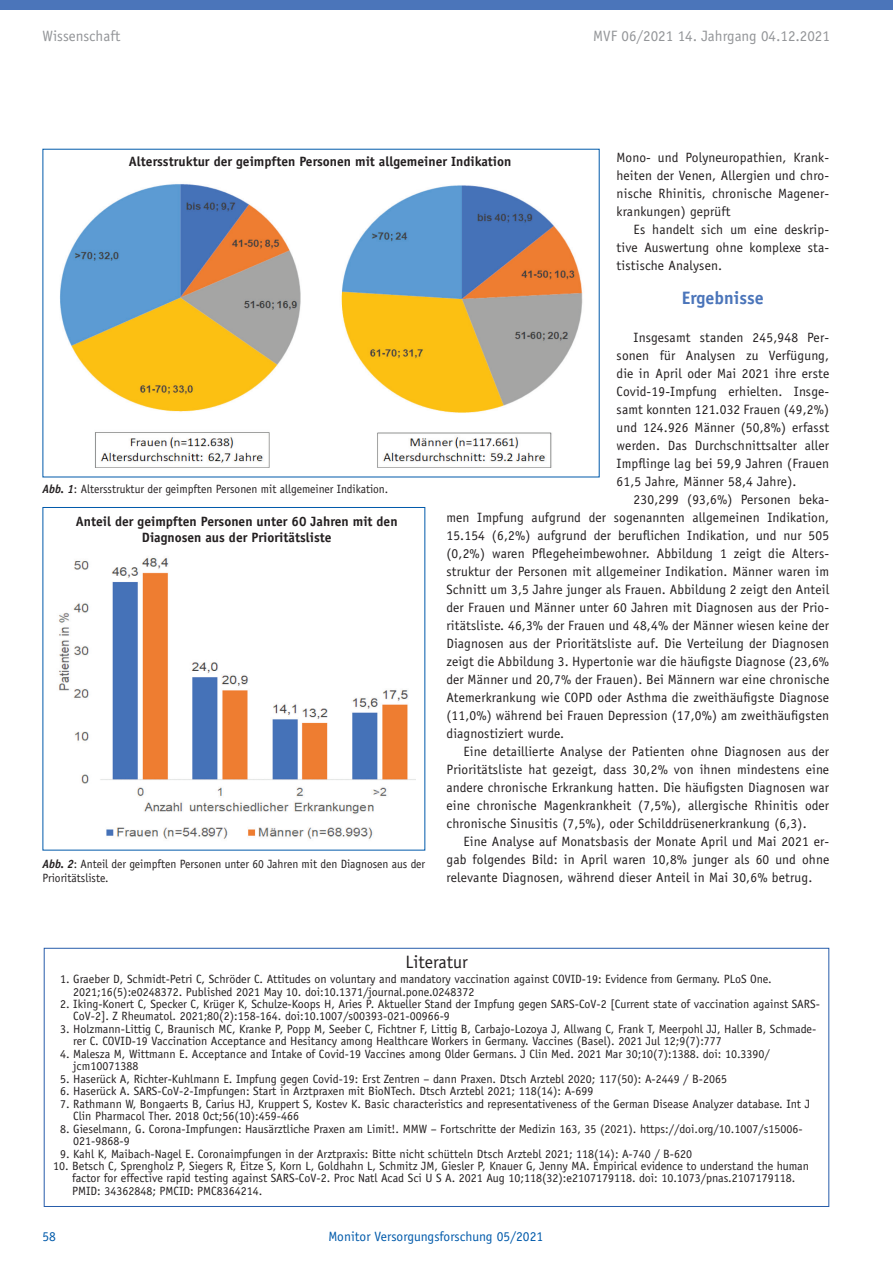
<style>
.page{position:relative;width:893px;height:1263px;background:#fff}
.page>*{position:absolute;margin:0;border:0;box-sizing:border-box;transform-origin:0 0}
.t1{font:700 18px "Officina Sans";color:#4b75ba}
.t2{font:18px "Officina Sans";color:#231f20}
.t3{font:15px "Officina Sans";color:#939598}
.t4{font:13.5px/18px "Officina Sans";letter-spacing:.01em;color:#231f20;text-align:justify}
.t5{font:700 13.5px/16.2px "Officina Sans";color:#231f20;text-align:center}
.t6{font:13.5px "Officina Sans";color:#015aaa}
.t7{font:12px/12.5px "Officina Sans";color:#231f20}
.t8{font:12px/14.4px "Officina Sans";color:#231f20;scale:.96 1}
.s1{font-weight:700;font-style:italic}
</style>
<div class="page">
<div style="left:0;top:0;width:893px;height:10px;background:#4b75ba"></div>
<div style="left:44px;top:948px;width:785px;height:259px;border:1px solid #275caa"></div>
<img style="left:60px;top:184px;width:523px;height:284px">
<img style="left:58px;top:557px;width:358px;height:282px">
<p class="t3" style="left:43px;top:27px;width:79px">Wissenschaft</p>
<p class="t3" style="left:593px;top:27px;width:238px">MVF 06/2021 14. Jahrgang 04.12.2021</p>
<p class="t4" style="left:617px;top:148px;width:214px">Mono- und Polyneuropathien, Krank&shy;heiten der Venen, Allergien und chro&shy;nische Rhinitis, chronische Magener&shy;krankungen) geprüft</p>
<p class="t4" style="left:617px;top:220px;width:214px;text-indent:17px">Es handelt sich um eine deskrip&shy;tive Auswertung ohne komplexe sta&shy;tistische Analysen.</p>
<h1 class="t1" style="left:682px;top:287px;width:84px">Ergebnisse</h1>
<p class="t4" style="left:617px;top:328px;width:214px;text-indent:17px">Insgesamt standen 245,948 Per&shy;sonen für Analysen zu Verfügung, die in April oder Mai 2021 ihre erste Covid-19-Impfung erhielten. Insge&shy;samt konnten 121.032 Frauen (49,2%) und 124.926 Männer (50,8%) erfasst werden. Das Durchschnittsalter aller Impflinge lag bei 59,9 Jahren (Frauen 61,5 Jahre, Männer 58,4 Jahre).</p>
<p class="t4" style="left:446px;top:490px;width:384px;text-indent:187px">230,299 (93,6%) Personen beka&shy;men Impfung aufgrund der sogenannten allgemeinen Indikation, 15.154 (6,2%) aufgrund der beruflichen Indikation, und nur 505 (0,2%) waren Pflegeheimbewohner. Abbildung 1 zeigt die Alters&shy;struktur der Personen mit allgemeiner Indikation. Männer waren im Schnitt um 3,5 Jahre junger als Frauen. Abbildung 2 zeigt den Anteil der Frauen und Männer unter 60 Jahren mit Diagnosen aus der Prio&shy;ritätsliste. 46,3% der Frauen und 48,4% der Männer wiesen keine der Diagnosen aus der Prioritätsliste auf. Die Verteilung der Diagnosen zeigt die Abbildung 3. Hypertonie war die häufigste Diagnose (23,6% der Männer und 20,7% der Frauen). Bei Männern war eine chronische Atemerkrankung wie COPD oder Asthma die zweithäufigste Diagnose (11,0%) während bei Frauen Depression (17,0%) am zweithäufigsten diagnostiziert wurde.</p>
<p class="t4" style="left:446px;top:742px;width:384px;text-indent:17px">Eine detaillierte Analyse der Patienten ohne Diagnosen aus der Prioritätsliste hat gezeigt, dass 30,2% von ihnen mindestens eine andere chronische Erkrankung hatten. Die häufigsten Diagnosen war eine chronische Magenkrankheit (7,5%), allergische Rhinitis oder chronische Sinusitis (7,5%), oder Schilddrüsenerkrankung (6,3).</p>
<p class="t4" style="left:446px;top:832px;width:384px;text-indent:17px">Eine Analyse auf Monatsbasis der Monate April und Mai 2021 er&shy;gab folgendes Bild: in April waren 10,8% junger als 60 und ohne relevante Diagnosen, während dieser Anteil in Mai 30,6% betrug.</p>
<p class="t5" style="left:129px;top:153px;width:384px">Altersstruktur der geimpften Personen mit allgemeiner Indikation</p>
<p class="t8" style="left:43px;top:481px;width:362px"><span class="s1">Abb. 1</span>: Altersstruktur der geimpften Personen mit allgemeiner Indikation.</p>
<p class="t5" style="left:76px;top:513px;width:323px">Anteil der geimpften Personen unter 60 Jahren mit den<br>Diagnosen aus der Prioritätsliste</p>
<p class="t8" style="left:43px;top:856px;width:400px"><span class="s1">Abb. 2</span>: Anteil der geimpften Personen unter 60 Jahren mit den Diagnosen aus der<br>Prioritätsliste.</p>
<h1 class="t2" style="left:405px;top:951px;width:64px">Literatur</h1>
<p class="t7" style="left:73px;top:973px;width:700px;text-indent:-13px">1. Graeber D, Schmidt-Petri C, Schröder C. Attitudes on voluntary and mandatory vaccination against COVID-19: Evidence from Germany. PLoS One.<br>2021;16(5):e0248372. Published 2021 May 10. doi:10.1371/journal.pone.0248372</p>
<p class="t7" style="left:73px;top:998px;width:748px;text-indent:-13px">2. Iking-Konert C, Specker C, Krüger K, Schulze-Koops H, Aries P. Aktueller Stand der Impfung gegen SARS-CoV-2 [Current state of vaccination against SARS-<br>CoV-2]. Z Rheumatol. 2021;80(2):158-164. doi:10.1007/s00393-021-00966-9</p>
<p class="t7" style="left:73px;top:1023px;width:744px;text-indent:-13px">3. Holzmann-Littig C, Braunisch MC, Kranke P, Popp M, Seeber C, Fichtner F, Littig B, Carbajo-Lozoya J, Allwang C, Frank T, Meerpohl JJ, Haller B, Schmade&shy;rer C. COVID-19 Vaccination Acceptance and Hesitancy among Healthcare Workers in Germany. Vaccines (Basel). 2021 Jul 12;9(7):777</p>
<p class="t7" style="left:73px;top:1047px;width:698px;text-indent:-13px">4. Malesza M, Wittmann E. Acceptance and Intake of Covid-19 Vaccines among Older Germans. J Clin Med. 2021 Mar 30;10(7):1388. doi: 10.3390/ jcm10071388</p>
<p class="t7" style="left:60px;top:1072px;width:668px">5. Haserück A, Richter-Kuhlmann E. Impfung gegen Covid-19: Erst Zentren – dann Praxen. Dtsch Arztebl 2020; 117(50): A-2449 / B-2065</p>
<p class="t7" style="left:60px;top:1085px;width:535px">6. Haserück A. SARS-CoV-2-Impfungen: Start in Arztpraxen mit BioNTech. Dtsch Arztebl 2021; 118(14): A-699</p>
<p class="t7" style="left:73px;top:1097px;width:738px;text-indent:-13px">7. Rathmann W, Bongaerts B, Carius HJ, Kruppert S, Kostev K. Basic characteristics and representativeness of the German Disease Analyzer database. Int J<br>Clin Pharmacol Ther. 2018 Oct;56(10):459-466</p>
<p class="t7" style="left:73px;top:1122px;width:731px;text-indent:-13px">8. Gieselmann, G. Corona-Impfungen: Hausärztliche Praxen am Limit!. MMW – Fortschritte der Medizin 163, 35 (2021). https://doi.org/10.1007/s15006-<br>021-9868-9</p>
<p class="t7" style="left:60px;top:1147px;width:633px">9. Kahl K, Maibach-Nagel E. Coronaimpfungen in der Arztpraxis: Bitte nicht schütteln Dtsch Arztebl 2021; 118(14): A-740 / B-620</p>
<p class="t7" style="left:72px;top:1160px;width:738px;text-indent:-19px">10. Betsch C, Sprengholz P, Siegers R, Eitze S, Korn L, Goldhahn L, Schmitz JM, Giesler P, Knauer G, Jenny MA. Empirical evidence to understand the human factor for effective rapid testing against SARS-CoV-2. Proc Natl Acad Sci U S A. 2021 Aug 10;118(32):e2107179118. doi: 10.1073/pnas.2107179118.<br>PMID: 34362848; PMCID: PMC8364214.</p>
<p class="t6" style="left:43px;top:1228px;width:15px">58</p>
<p class="t6" style="left:329px;top:1228px;width:216px">Monitor Versorgungsforschung 05/2021</p>
</div>
